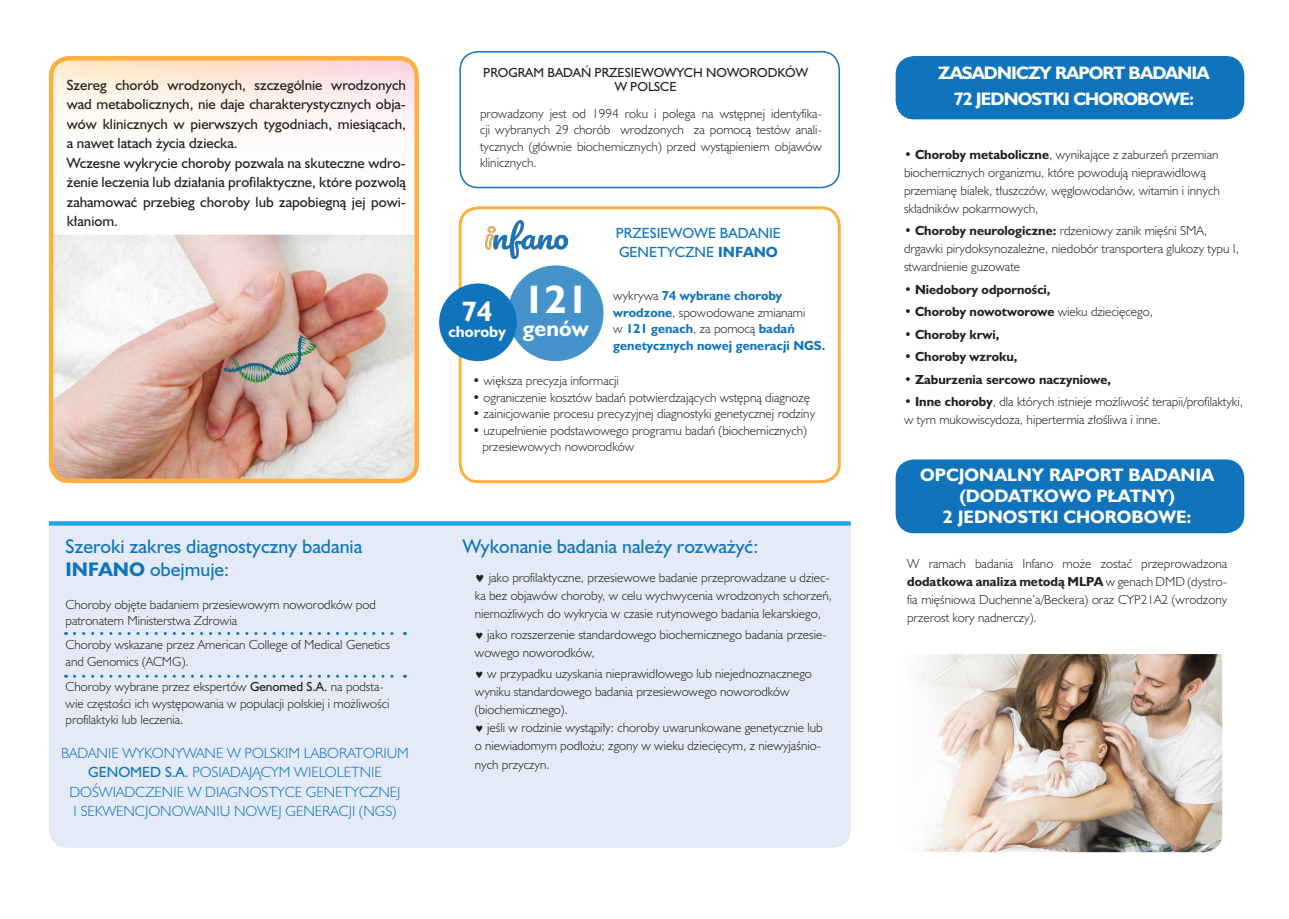
<style>
.page{position:relative;width:1289px;height:919px;background:#fff}
.page>*{position:absolute;margin:0;border:0;box-sizing:border-box;transform-origin:0 0}
.t1{font:700 36.3px "Humanst 521 PL";color:#fff}
.t2{font:700 25.65px "Humanst 521 PL";color:#fff}
.t3{font:700 20.4px "Humanst 521 PL";color:#fff}
.t4{font:18px/22.5px "Humanst 521 PL";color:#1074bc}
.t5{font:700 16.5px/21px "Humanst 521 PL";color:#fff}
.t6{font:700 16.5px/25.5px "Humanst 521 PL";letter-spacing:-.035em;color:#fff;text-align:center}
.t7{font:700 14.4px "Humanst 521 PL";color:#fff}
.t8{font:13.5px/19.5px "Humanst 521 PL";color:#231f20}
.t9{font:300 13.5px/19.5px "Humanst 521 Lt PL";letter-spacing:.17em;color:#1074bc;text-align:right}
.t10{font:13.5px/19.5px "Humanst 521 PL";letter-spacing:.215em;color:#1074bc;text-align:right}
.t11{font:300 12px/18px "Humanst 521 Lt PL";color:#231f20}
.t12{font:700 12px "Humanst 521 PL";color:#231f20}
.t13{font:700 12px/16.5px "Humanst 521 PL";color:#1074bc}
.t14{font:12px "Humanst 521 PL";letter-spacing:.21em;color:#231f20}
.s1{font-weight:700}
.s2{font-family:"Humanst 521 PL";font-weight:400}
.s3{font-family:"Humanst 521 Lt PL";font-weight:300;color:#231f20}
.s4{font-family:"Humanst 521 PL";font-weight:700;color:#1074bc}
.s5{font-family:"Humanst 521 PL";font-weight:700}
.s6{font-family:"Humanst 521 Lt PL";font-weight:300}
</style>
<div class="page">
<div style="left:458px;top:206px;width:382px;height:277px;border:3px solid #fbb040;border-radius:18px"></div>
<div style="left:896px;top:460px;width:347px;height:72px;background:#1074bc;border-radius:18px"></div>
<div style="left:895px;top:459px;width:349px;height:74px;border:2px solid #1074bc;border-radius:18px"></div>
<div style="left:896px;top:57px;width:347px;height:62px;background:#1074bc;border-radius:18px"></div>
<div style="left:895px;top:56px;width:349px;height:63px;border:2px solid #1074bc;border-radius:18px"></div>
<svg style="left:53px;top:56px;width:363px;height:182px"></svg>
<div style="left:49px;top:525px;width:801px;height:322px;background:#e5ebf6"></div>
<svg style="left:49px;top:521px;width:801px;height:4px;background:#2cabe1"></svg>
<img style="left:54px;top:235px;width:360px;height:243px">
<div style="left:49px;top:56px;width:370px;height:427px;border:4px solid #fbb040;border-radius:18px"></div>
<svg style="left:74px;top:632px;width:331px;height:3px"></svg>
<svg style="left:74px;top:674px;width:331px;height:3px"></svg>
<div style="left:459px;top:51px;width:381px;height:137px;border:2px solid #1074bc;border-radius:18px"></div>
<img style="left:486px;top:220px;width:81px;height:38px">
<div style="left:439px;top:283px;width:78px;height:78px;background:#1074bc;border-radius:50%"></div>
<img style="left:915px;top:654px;width:307px;height:198px">
<div style="left:508px;top:265px;width:95px;height:96px;background:#4593ca;border-radius:50%"></div>
<p class="t8" style="left:67px;top:75px;width:341px">Szereg chorób wrodzonych, szczególnie wrodzonych wad metabolicznych, nie daje charakterystycznych obja&shy;wów klinicznych w pierwszych tygodniach, miesiącach, a nawet latach życia dziecka.<br>Wczesne wykrycie choroby pozwala na skuteczne wdro&shy;żenie leczenia lub działania profilaktyczne, które pozwolą zahamować przebieg choroby lub zapobiegną jej powi&shy;kłaniom.</p>
<h3 class="t4" style="left:66px;top:534px;width:298px">Szeroki zakres diagnostyczny badania<br><span class="s1">INFANO</span> obejmuje:</h3>
<p class="t11" style="left:66px;top:595px;width:312px;line-height:16.5px">Choroby objęte badaniem przesiewowym noworodków pod patronatem Ministerstwa Zdrowia</p>
<p class="t11" style="left:66px;top:636px;width:326px;line-height:16.5px">Choroby wskazane przez American College of Medical Genetics and Genomics (ACMG).</p>
<p class="t11" style="left:66px;top:678px;width:325px;line-height:16.5px">Choroby wybrane przez ekspertów <span class="s2">Genomed S.A.</span> na podsta&shy;wie częstości ich występowania w populacji polskiej i możliwości profilaktyki lub leczenia.</p>
<p class="t9" style="left:61px;top:742px;width:224px">Badanie wykonywane w polskim</p>
<p class="t9" style="left:304px;top:742px;width:104px">laboratorium</p>
<p class="t10" style="left:88px;top:762px;width:31px">genom</p>
<p class="t9" style="left:142px;top:762px;width:241px"><span class="s2">ed s.a.</span> posiadającym wi eloletnie</p>
<p class="t9" style="left:69px;top:781px;width:66px">doświadcz</p>
<p class="t9" style="left:74px;top:781px;width:328px">eni e w diagnostyce genetycznej<br>i sekwencjonowani u nowej generacji (ngs)</p>
<p class="t14" style="left:483px;top:64px;width:74px">Program bada</p>
<p class="t14" style="left:581px;top:64px;width:74px">ń przesi ewow</p>
<p class="t14" style="left:676px;top:64px;width:42px">ych nowo</p>
<p class="t14" style="left:749px;top:64px;width:57px">rod ków</p>
<p class="t14" style="left:614px;top:79px;width:63px">w Polsce</p>
<p class="t11" style="left:480px;top:105px;width:343px;line-height:16.5px;text-align:justify">prowadzony jest od 1994 roku i polega na wstępnej identyfika&shy;cji wybranych 29 chorób wrodzonych za pomocą testów anali&shy;tycznych (głównie biochemicznych) przed wystąpieniem objawów klinicznych.</p>
<h2 class="t2" style="left:462px;top:294px;width:32px">74</h2>
<p class="t7" style="left:448px;top:322px;width:59px">choroby</p>
<h1 class="t1" style="left:523px;top:274px;width:67px">121</h1>
<h3 class="t3" style="left:523px;top:314px;width:67px">genów</h3>
<p class="t10" style="left:616px;top:223px;width:67px">Przesi ewow</p>
<p class="t10" style="left:708px;top:223px;width:22px">e badani</p>
<p class="t10" style="left:619px;top:223px;width:163px">e<br>g en etyczn e <span class="s1">INFANO</span></p>
<p class="t13" style="left:613px;top:287px;width:170px"><span class="s3">wykrywa</span> 74 wybrane choroby</p>
<p class="t11" style="left:613px;top:303px;width:194px"><span class="s4">wrodzone</span>, spowodowane zmianami</p>
<p class="t13" style="left:613px;top:320px;width:214px"><span class="s3">w</span> 121 genach<span class="s3">, za pomocą</span> badań genetycznych nowej generacji NGS.</p>
<p class="t11" style="left:472px;top:371px;width:148px">• większa precyzja informacji</p>
<p class="t11" style="left:472px;top:388px;width:339px">• ograniczenie kosztów badań potwierdzających wstępną diagnozę</p>
<p class="t11" style="left:472px;top:404px;width:344px">• zainicjowanie procesu precyzyjnej diagnostyki genetycznej rodziny</p>
<p class="t11" style="left:482px;top:421px;width:326px;line-height:16.5px;text-indent:-10px">• uzupełnienie podstawowego programu badań (biochemicznych) przesiewowych noworodków</p>
<h3 class="t4" style="left:463px;top:534px;width:297px">Wykonanie badania należy rozważyć:</h3>
<p class="t11" style="left:475px;top:568px;width:359px">♥ jako profilaktyczne, przesiewowe badanie przeprowadzane u dziec&shy;ka bez objawów choroby, w celu wychwycenia wrodzonych schorzeń, niemożliwych do wykrycia w czasie rutynowego badania lekarskiego,</p>
<p class="t11" style="left:475px;top:625px;width:353px">♥ jako rozszerzenie standardowego biochemicznego badania przesie&shy;wowego noworodków,</p>
<p class="t11" style="left:475px;top:664px;width:349px">♥ w przypadku uzyskania nieprawidłowego lub niejednoznacznego wyniku standardowego badania przesiewowego noworodków (biochemicznego).<br>♥ jeśli w rodzinie wystąpiły: choroby uwarunkowane genetycznie lub o niewiadomym podłożu; zgony w wieku dziecięcym, z niewyjaśnio&shy;nych przyczyn.</p>
<h3 class="t6" style="left:938px;top:60px;width:273px">ZASADNICZY RAPORT BADANIA<br>72 JEDNOSTKI CHOROBOWE:</h3>
<p class="t11" style="left:904px;top:145px;width:317px">• <span class="s5">Choroby metaboliczne</span>, wynikające z zaburzeń przemian biochemicznych organizmu, które powodują nieprawidłową przemianę białek, tłuszczów, węglowodanów, witamin i innych składników pokarmowych,</p>
<p class="t11" style="left:904px;top:221px;width:336px">• <span class="s5">Choroby neurologiczne:</span> rdzeniowy zanik mięśni SMA, drgawki pirydoksynozależne, niedobór transportera glukozy typu I, stwardnienie guzowate</p>
<p class="t12" style="left:904px;top:281px;width:148px"><span class="s6">•</span> Niedobory odporności,</p>
<p class="t11" style="left:904px;top:302px;width:250px">• <span class="s5">Choroby nowotworowe</span> wieku dziecięcego,</p>
<p class="t12" style="left:904px;top:326px;width:97px"><span class="s6">•</span> Choroby krwi,</p>
<p class="t12" style="left:904px;top:348px;width:115px"><span class="s6">•</span> Choroby wzroku,</p>
<p class="t12" style="left:904px;top:371px;width:209px"><span class="s6">•</span> Zaburzenia sercowo naczyniowe,</p>
<p class="t11" style="left:904px;top:392px;width:340px">• <span class="s5">Inne choroby</span>, dla których istnieje możliwość terapii/profilaktyki, w tym mukowiscydoza, hipertermia złośliwa i inne.</p>
<h3 class="t5" style="left:959px;top:464px;width:256px;text-indent:-39px">OPCJONALNY RAPORT BADANIA (dodatkowo</h3>
<h3 class="t5" style="left:942px;top:485px;width:250px;text-indent:226px">)<br>2 JEDNOSTKI CHOROBOWE:</h3>
<p class="t11" style="left:907px;top:554px;width:321px">W ramach badania Infano może zostać przeprowadzona</p>
<p class="t12" style="left:907px;top:573px;width:321px">dodatkowa analiza metodą MLPA <span class="s6">w genach DMD (dystro-</span></p>
<p class="t11" style="left:907px;top:590px;width:321px">fia mięśniowa Duchenne’a/Beckera) oraz CYP21A2 (wrodzony przerost kory nadnerczy).</p>
<h3 class="t6" style="left:1096px;top:483px;width:36px">płatny</h3>
</div>
